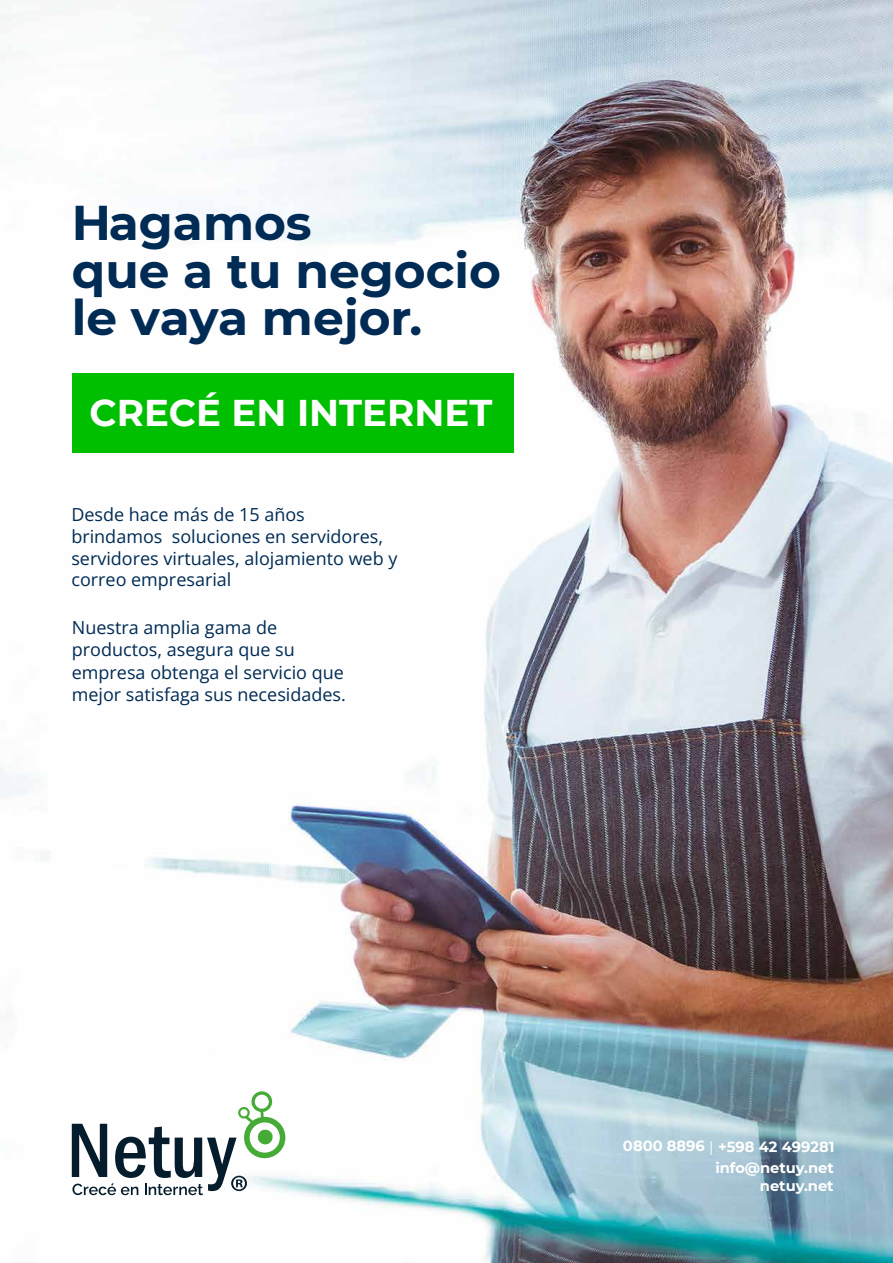
<style>
.page{position:relative;width:893px;height:1263px;background:#fff}
.page>*{position:absolute;margin:0;border:0;box-sizing:border-box;transform-origin:0 0}
.t1{font:700 48.6px/47.8px "Montserrat";color:#002b54}
.t2{font:700 37.2px "Montserrat";color:#fff}
.t3{font:18px/21.6px "Open Sans";color:#002b54}
.t4{font:700 14.7px/21.1px "Montserrat";color:#fff;text-align:right}
.s1{font-weight:400}
</style>
<div class="page">
<img style="left:0;top:0;width:893px;height:1263px">
<div style="left:72px;top:373px;width:442px;height:79px;background:#00be00"></div>
<svg style="left:72px;top:1091px;width:213px;height:104px"></svg>
<h1 class="t1" style="left:72px;top:196px;width:431px">Hagamos<br>que a tu negocio le vaya mejor.</h1>
<h2 class="t2" style="left:89px;top:386px;width:404px">CRECÉ EN INTERNET</h2>
<p class="t3" style="left:71px;top:504px;width:328px">Desde hace más de 15 años brindamos soluciones en servidores, servidores virtuales, alojamiento web y correo empresarial</p>
<p class="t3" style="left:72px;top:616px;width:276px;line-height:22.5px">Nuestra amplia gama de productos, asegura que su empresa obtenga el servicio que mejor satisfaga sus necesidades.</p>
<p class="t4" style="left:623px;top:1135px;width:213px">0800 8896 <span class="s1">|</span> +598 42 499281 info@netuy.net</p>
<p class="t4" style="left:760px;top:1174px;width:75px">netuy.net</p>
</div>
